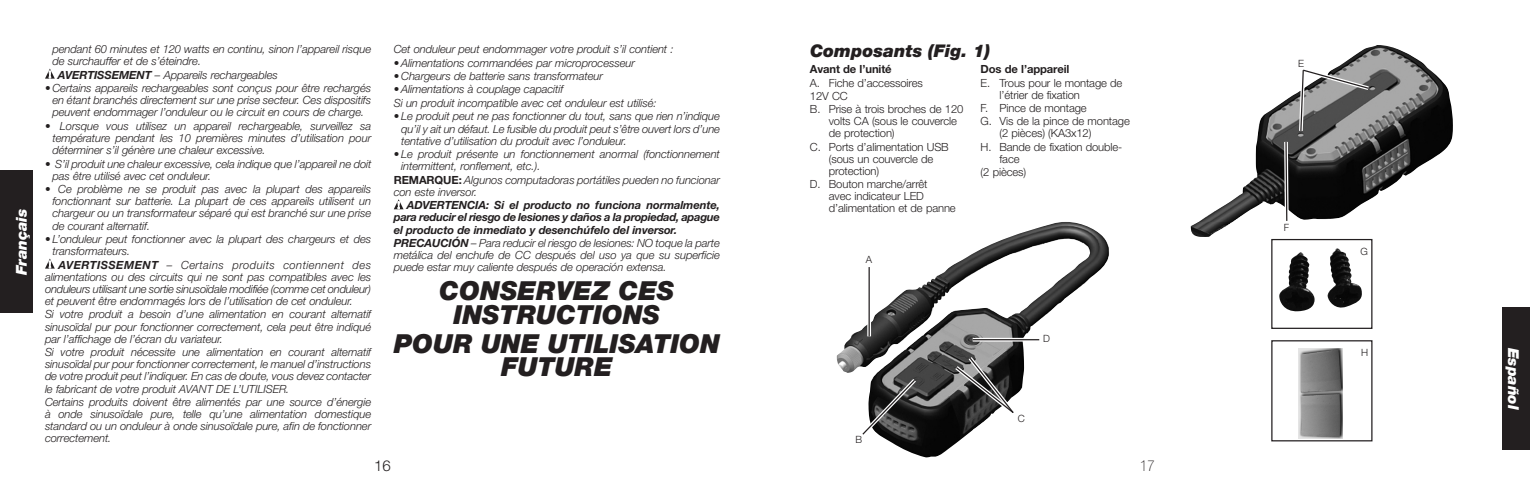
<style>
.page{position:relative;width:1530px;height:495px;background:#fff}
.page>*{position:absolute;margin:0;border:0;box-sizing:border-box;transform-origin:0 0}
.Safety_Headline{font:italic 900 26.25px/23.8px "Helvetica Neue LT Std";color:#231f20;text-align:center}
.Section_Headline{font:italic 900 17.5px "Helvetica Neue LT Std";color:#231f20}
.t1{font:italic 900 15px "Helvetica Neue LT Std";letter-spacing:-.01em;color:#fff}
.t2{font:100 condensed 15px "Helvetica Neue LT Std";color:#231f20}
.t3{font:300 15px "Helvetica Neue LT Std";color:#231f20}
.Warnings_Body_Copy{font:italic 300 11.25px/12.1px "Helvetica Neue LT Std";letter-spacing:-.01em;color:#231f20;text-align:justify}
.Body_Alpha_List{font:300 11.25px/12px "Helvetica Neue LT Std";letter-spacing:-.01em;color:#231f20}
.Warnings_Body_Copy-2{font:italic 700 11.25px/12.1px "Helvetica Neue LT Std";letter-spacing:-.01em;color:#231f20;text-align:justify}
.Body_Alpha_List-2{font:700 11.25px "Helvetica Neue LT Std";letter-spacing:-.01em;color:#231f20}
.Callouts{font:300 10px "Helvetica Neue LT Std";color:#231f20}
.s1{font-weight:700}
.s2{font-weight:700;font-style:normal}
</style>
<div class="page">
<div style="left:1502px;top:307px;width:28px;height:143px;background:#231f20"></div>
<div style="left:0;top:170px;width:32px;height:143px;background:#231f20"></div>
<svg style="left:45px;top:69px;width:10px;height:10px"></svg>
<svg style="left:45px;top:259px;width:10px;height:10px"></svg>
<svg style="left:394px;top:199px;width:10px;height:10px"></svg>
<img style="left:837px;top:222px;width:272px;height:235px">
<svg style="left:867px;top:267px;width:4px;height:69px"></svg>
<hr style="left:869px;top:267px;width:1px;height:69px;background:#231f20">
<svg style="left:951px;top:353px;width:67px;height:65px;background:#585858"></svg>
<svg style="left:973px;top:338px;width:66px;height:4px"></svg>
<hr style="left:973px;top:339px;width:66px;height:1px;background:#231f20">
<svg style="left:858px;top:375px;width:62px;height:65px"></svg>
<img style="left:1190px;top:45px;width:263px;height:192px">
<svg style="left:1297px;top:66px;width:76px;height:69px;background:#8b8b8b"></svg>
<svg style="left:1282px;top:138px;width:9px;height:87px"></svg>
<img style="left:1279px;top:248px;width:83px;height:64px">
<div style="left:1271px;top:239px;width:101px;height:90px;border:1px solid #231f20"></div>
<img style="left:1298px;top:348px;width:45px;height:90px">
<div style="left:1271px;top:340px;width:102px;height:101px;border:1px solid #231f20"></div>
<h3 class="t1" style="left:12px;top:275px;width:68px;rotate:-90deg">Français</h3>
<p class="Warnings_Body_Copy" style="left:52px;top:43px;width:320px">pendant 60 minutes et 120 watts en continu, sinon l’appareil risque de surchauffer et de s’éteindre.</p>
<p class="Warnings_Body_Copy" style="left:58px;top:68px;width:221px"><span class="s1">AVERTISSEMENT</span> – Appareils rechargeables</p>
<p class="Warnings_Body_Copy" style="left:52px;top:82px;width:320px;text-indent:-8px">• Certains appareils rechargeables sont conçus pour être rechargés en étant branchés directement sur une prise secteur. Ces dispositifs peuvent endommager l’onduleur ou le circuit en cours de charge.</p>
<p class="Warnings_Body_Copy" style="left:52px;top:120px;width:320px;text-indent:-8px">• Lorsque vous utilisez un appareil rechargeable, surveillez sa température pendant les 10 premières minutes d’utilisation pour déterminer s’il génère une chaleur excessive.</p>
<p class="Warnings_Body_Copy" style="left:52px;top:157px;width:320px;text-indent:-8px">• S’il produit une chaleur excessive, cela indique que l’appareil ne doit pas être utilisé avec cet onduleur.</p>
<p class="Warnings_Body_Copy" style="left:52px;top:183px;width:320px;text-indent:-8px">• Ce problème ne se produit pas avec la plupart des appareils fonctionnant sur batterie. La plupart de ces appareils utilisent un chargeur ou un transformateur séparé qui est branché sur une prise de courant alternatif.</p>
<p class="Warnings_Body_Copy" style="left:52px;top:233px;width:320px;text-indent:-8px">• L’onduleur peut fonctionner avec la plupart des chargeurs et des transformateurs.</p>
<p class="Warnings_Body_Copy" style="left:45px;top:258px;width:328px;text-indent:13px"><span class="s1">AVERTISSEMENT</span> – Certains produits contiennent des alimentations ou des circuits qui ne sont pas compatibles avec les onduleurs utilisant une sortie sinusoïdale modifiée (comme cet onduleur) et peuvent être endommagés lors de l’utilisation de cet onduleur.</p>
<p class="Warnings_Body_Copy" style="left:45px;top:308px;width:328px">Si votre produit a besoin d’une alimentation en courant alternatif sinusoïdal pur pour fonctionner correctement, cela peut être indiqué par l’affichage de l’écran du variateur.</p>
<p class="Warnings_Body_Copy" style="left:45px;top:346px;width:328px">Si votre produit nécessite une alimentation en courant alternatif sinusoïdal pur pour fonctionner correctement, le manuel d’instructions de votre produit peut l’indiquer. En cas de doute, vous devez contacter le fabricant de votre produit AVANT DE L’UTILISER.</p>
<p class="Warnings_Body_Copy" style="left:45px;top:396px;width:328px">Certains produits doivent être alimentés par une source d’énergie à onde sinusoïdale pure, telle qu’une alimentation domestique standard ou un onduleur à onde sinusoïdale pure, afin de fonctionner correctement.</p>
<p class="Warnings_Body_Copy" style="left:394px;top:43px;width:281px">Cet onduleur peut endommager votre produit s’il contient :</p>
<p class="Warnings_Body_Copy" style="left:394px;top:56px;width:243px">• Alimentations commandées par microprocesseur</p>
<p class="Warnings_Body_Copy" style="left:394px;top:70px;width:211px">• Chargeurs de batterie sans transformateur</p>
<p class="Warnings_Body_Copy" style="left:394px;top:83px;width:171px">• Alimentations à couplage capacitif</p>
<p class="Warnings_Body_Copy" style="left:394px;top:97px;width:264px">Si un produit incompatible avec cet onduleur est utilisé:</p>
<p class="Warnings_Body_Copy" style="left:401px;top:110px;width:320px;text-indent:-8px">• Le produit peut ne pas fonctionner du tout, sans que rien n’indique qu’il y ait un défaut. Le fusible du produit peut s’être ouvert lors d’une tentative d’utilisation du produit avec l’onduleur.</p>
<p class="Warnings_Body_Copy" style="left:401px;top:148px;width:320px;text-indent:-8px">• Le produit présente un fonctionnement anormal (fonctionnement intermittent, ronflement, etc.).</p>
<p class="Warnings_Body_Copy" style="left:394px;top:174px;width:328px"><span class="s2">REMARQUE:</span> Algunos computadoras portátiles pueden no funcionar con este inversor.</p>
<p class="Warnings_Body_Copy-2" style="left:394px;top:199px;width:328px;text-indent:13px">ADVERTENCIA: Si el producto no funciona normalmente, para reducir el riesgo de lesiones y daños a la propiedad, apague el producto de inmediato y desenchúfelo del inversor.</p>
<p class="Warnings_Body_Copy" style="left:394px;top:237px;width:328px"><span class="s1">PRECAUCIÓN</span> – Para reducir el riesgo de lesiones: NO toque la parte metálica del enchufe de CC después del uso ya que su superficie puede estar muy caliente después de operación extensa.</p>
<p class="Safety_Headline" style="left:439px;top:278px;width:237px">CONSERVEZ CES<br>INSTRUCTIONS</p>
<p class="Safety_Headline" style="left:394px;top:331px;width:328px">POUR UNE UTILISATION<br>FUTURE</p>
<h3 class="t3" style="left:374px;top:456px;width:18px">16</h3>
<p class="Section_Headline" style="left:810px;top:41px;width:182px">Composants (Fig. 1)</p>
<p class="Body_Alpha_List-2" style="left:810px;top:62px;width:83px">Avant de l’unité</p>
<p class="Body_Alpha_List" style="left:810px;top:77px;width:114px">A. Fiche d’accessoires</p>
<p class="Body_Alpha_List" style="left:810px;top:90px;width:39px">12V CC</p>
<p class="Body_Alpha_List" style="left:829px;top:103px;width:136px;text-indent:-19px">B. Prise à trois broches de 120 volts CA (sous le couvercle de protection)</p>
<p class="Body_Alpha_List" style="left:829px;top:141px;width:121px;text-indent:-19px">C. Ports d’alimentation USB (sous un couvercle de protection)</p>
<p class="Body_Alpha_List" style="left:829px;top:178px;width:128px;text-indent:-19px">D. Bouton marche/arrêt<br>avec indicateur LED d’alimentation et de panne</p>
<p class="Body_Alpha_List-2" style="left:981px;top:62px;width:90px">Dos de l’appareil</p>
<p class="Body_Alpha_List" style="left:1000px;top:77px;width:124px;text-indent:-19px">E. Trous pour le montage de l’étrier de fixation</p>
<p class="Body_Alpha_List" style="left:981px;top:102px;width:108px">F. Pince de montage</p>
<p class="Body_Alpha_List" style="left:1000px;top:115px;width:132px;text-indent:-19px">G. Vis de la pince de montage (2 pièces) (KA3x12)</p>
<p class="Body_Alpha_List" style="left:1000px;top:141px;width:124px;text-indent:-19px">H. Bande de fixation double&shy;face</p>
<p class="Body_Alpha_List" style="left:981px;top:166px;width:47px">(2 pièces)</p>
<p class="Callouts" style="left:866px;top:254px;width:8px">A</p>
<p class="Callouts" style="left:1043px;top:333px;width:8px">D</p>
<p class="Callouts" style="left:856px;top:433px;width:8px">B</p>
<p class="Callouts" style="left:1018px;top:413px;width:9px">C</p>
<h3 class="t2" style="left:1140px;top:457px;width:16px">17</h3>
<p class="Callouts" style="left:1298px;top:57px;width:7px">E</p>
<p class="Callouts" style="left:1284px;top:221px;width:7px">F</p>
<p class="Callouts" style="left:1360px;top:245px;width:9px">G</p>
<p class="Callouts" style="left:1361px;top:346px;width:9px">H</p>
<h3 class="t1" style="left:1523px;top:348px;width:64px;rotate:90deg">Español</h3>
</div>
